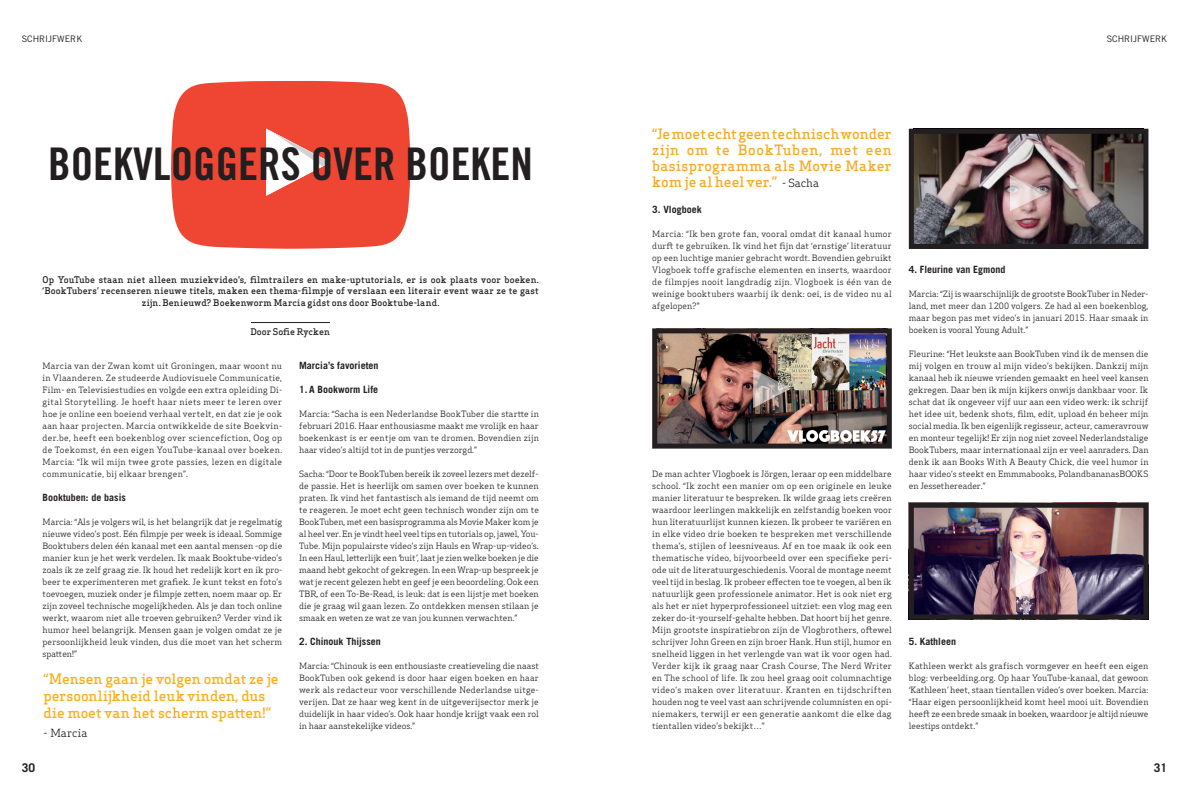
<style>
.page{position:relative;width:1191px;height:794px;background:#fff}
.page>*{position:absolute;margin:0;border:0;box-sizing:border-box;transform-origin:0 0}
.t1{font:45px "Trade Gothic LT Std Bd Cn 20";color:#231f20}
.t2{font:500 14px/16px "Apex Serif";letter-spacing:.02em;color:#f4ac26;text-align:justify}
.t3{font:500 14px/17px "Apex Serif";color:#faaf18}
.t4{font:700 12px "Trade Gothic LT Std";color:#231f20}
.t5{font:11px "Apex Serif";letter-spacing:.005em;color:#231f20}
.t6{font:700 10px "Trade Gothic LT Std";color:#231f20}
.t7{font:500 9px/11.5px "Apex Serif";letter-spacing:.015em;color:#231f20;text-align:center}
.t8{font:9px "Trade Gothic LT Std";color:#231f20}
.t9{font:8.5px/12px "Apex Serif";letter-spacing:.005em;color:#231f20;text-align:justify}
.s1{font-style:italic}
.s2{font-weight:400;font-size:11px;color:#231f20}
</style>
<div class="page">
<div style="left:171px;top:81px;width:239px;height:168px;background:#ef4633"></div>
<svg style="left:266px;top:129px;width:64px;height:67px"></svg>
<hr style="left:251px;top:322px;width:79px;height:1px;background:#231f20">
<img style="left:658px;top:334px;width:227px;height:108px">
<div style="left:652px;top:328px;width:239px;height:120px;border:5px solid #231f20"></div>
<svg style="left:753px;top:369px;width:38px;height:39px"></svg>
<img style="left:915px;top:135px;width:227px;height:108px">
<div style="left:909px;top:129px;width:239px;height:120px;border:5px solid #231f20"></div>
<svg style="left:1009px;top:175px;width:38px;height:36px"></svg>
<img style="left:915px;top:509px;width:227px;height:104px">
<div style="left:909px;top:503px;width:239px;height:116px;border:5px solid #231f20"></div>
<svg style="left:1009px;top:550px;width:38px;height:39px"></svg>
<p class="t8" style="left:22px;top:33px;width:62px">SCHRIJFWERK</p>
<p class="t8" style="left:1106px;top:33px;width:62px">SCHRIJFWERK</p>
<p class="t1" style="left:48px;top:137px;width:486px">BOEKVLOGGERS OVER BOEKEN</p>
<p class="t7" style="left:43px;top:274px;width:498px">Op YouTube staan niet alleen muziekvideo's, filmtrailers en make-uptutorials, er is ook plaats voor boeken. ‘BookTubers’ recenseren nieuwe titels, maken een thema-filmpje of verslaan een literair event waar ze te gast zijn. Benieuwd? Boekenworm Marcia gidst ons door Booktube-land.</p>
<p class="t7" style="left:250px;top:325px;width:81px">Door Sofie Rycken</p>
<p class="t9" style="left:43px;top:360px;width:241px">Marcia van der Zwan komt uit Groningen, maar woont nu in Vlaanderen. Ze studeerde Audiovisuele Communicatie, Film- en Televisiestudies en volgde een extra opleiding Di&shy;gital Storytelling. Je hoeft haar niets meer te leren over hoe je online een boeiend verhaal vertelt, en dat zie je ook aan haar projecten. Marcia ontwikkelde de site Boekvin&shy;der.be, heeft een boekenblog over sciencefiction, Oog op de Toekomst, én een eigen YouTube-kanaal over boeken.<br>Marcia: “Ik wil mijn twee grote passies, lezen en digitale communicatie, bij elkaar brengen”.</p>
<p class="t6" style="left:43px;top:491px;width:85px">Booktuben: de basis</p>
<p class="t9" style="left:43px;top:516px;width:241px">Marcia: “Als je volgers wil, is het belangrijk dat je regelmatig nieuwe video’s post. Eén filmpje per week is ideaal. Sommige Booktubers delen één kanaal met een aantal mensen -op die manier kun je het werk verdelen. Ik maak Booktube-video’s zoals ik ze zelf graag zie. Ik houd het redelijk kort en ik pro&shy;beer te experimenteren met grafiek. Je kunt tekst en foto’s toevoegen, muziek onder je filmpje zetten, noem maar op. Er zijn zoveel technische mogelijkheden. Als je dan toch online werkt, waarom niet alle troeven gebruiken? Verder vind ik humor heel belangrijk. Mensen gaan je volgen omdat ze je persoonlijkheid leuk vinden, dus die moet van het scherm spatten!”</p>
<p class="t3" style="left:43px;top:670px;width:237px">“Mensen gaan je volgen omdat ze je persoonlijkheid leuk vinden, dus die moet van het scherm spatten!”</p>
<p class="t5" style="left:43px;top:725px;width:45px">- Marcia</p>
<p class="t6" style="left:299px;top:359px;width:81px">Marcia’s favorieten</p>
<p class="t6" style="left:299px;top:383px;width:80px">1. A Bookworm Life</p>
<p class="t9" style="left:299px;top:408px;width:241px">Marcia: “Sacha is een Nederlandse BookTuber die startte in februari 2016. Haar enthousiasme maakt me vrolijk en haar boekenkast is er eentje om van te dromen. Bovendien zijn haar video’s altijd tot in de puntjes verzorgd.”</p>
<p class="t9" style="left:299px;top:468px;width:241px">Sacha: “Door te BookTuben bereik ik zoveel lezers met dezelf&shy;de passie. Het is heerlijk om samen over boeken te kunnen praten. Ik vind het fantastisch als iemand de tijd neemt om te reageren. Je moet echt geen technisch wonder zijn om te BookTuben, met een basisprogramma als Movie Maker kom je al heel ver. En je vindt heel veel tips en tutorials op, jawel, You-Tube. Mijn populairste video’s zijn Hauls en Wrap-up-video’s.<br>In een Haul, letterlijk een <span class="s1">‘</span>buit<span class="s1">’</span>, laat je zien welke boeken je die maand hebt gekocht of gekregen. In een Wrap-up bespreek je wat je recent gelezen hebt en geef je een beoordeling. Ook een TBR, of een To-Be-Read, is leuk: dat is een lijstje met boeken die je graag wil gaan lezen. Zo ontdekken mensen stilaan je smaak en weten ze wat ze van jou kunnen verwachten.”</p>
<p class="t6" style="left:299px;top:635px;width:83px">2. Chinouk Thijssen</p>
<p class="t9" style="left:299px;top:660px;width:241px">Marcia: “Chinouk is een enthousiaste creatieveling die naast BookTuben ook gekend is door haar eigen boeken en haar werk als redacteur voor verschillende Nederlandse uitge&shy;verijen. Dat ze haar weg kent in de uitgeverijsector merk je duidelijk in haar video’s. Ook haar hondje krijgt vaak een rol in haar aanstekelijke videos.”</p>
<p class="t2" style="left:652px;top:126px;width:241px">“Je moet echt geen technisch wonder zijn om te BookTuben, met een basisprogramma als Movie Maker kom je al heel ver.” <span class="s2">- Sacha</span></p>
<p class="t6" style="left:652px;top:203px;width:51px">3. Vlogboek</p>
<p class="t9" style="left:652px;top:228px;width:241px">Marcia: “Ik ben grote fan, vooral omdat dit kanaal humor durft te gebruiken. Ik vind het fijn dat ‘ernstige’ literatuur op een luchtige manier gebracht wordt. Bovendien gebruikt Vlogboek toffe grafische elementen en inserts, waardoor de filmpjes nooit langdradig zijn. Vlogboek is één van de weinige booktubers waarbij ik denk: oei, is de video nu al afgelopen?"</p>
<p class="t9" style="left:652px;top:468px;width:241px">De man achter Vlogboek is Jörgen, leraar op een middelbare school. “Ik zocht een manier om op een originele en leuke manier literatuur te bespreken. Ik wilde graag iets creëren waardoor leerlingen makkelijk en zelfstandig boeken voor hun literatuurlijst kunnen kiezen. Ik probeer te variëren en in elke video drie boeken te bespreken met verschillende thema’s, stijlen of leesniveaus. Af en toe maak ik ook een thematische video, bijvoorbeeld over een specifieke peri&shy;ode uit de literatuurgeschiedenis. Vooral de montage neemt veel tijd in beslag. Ik probeer effecten toe te voegen, al ben ik natuurlijk geen professionele animator. Het is ook niet erg als het er niet hyperprofessioneel uitziet: een vlog mag een zeker do-it-yourself-gehalte hebben. Dat hoort bij het genre.<br>Mijn grootste inspiratiebron zijn de Vlogbrothers, oftewel schrijver John Green en zijn broer Hank. Hun stijl, humor en snelheid liggen in het verlengde van wat ik voor ogen had.<br>Verder kijk ik graag naar Crash Course, The Nerd Writer en The school of life. Ik zou heel graag ooit columnachtige video’s maken over literatuur. Kranten en tijdschriften houden nog te veel vast aan schrijvende columnisten en opi&shy;niemakers, terwijl er een generatie aankomt die elke dag tientallen video’s bekijkt…”</p>
<p class="t6" style="left:909px;top:263px;width:98px">4. Fleurine van Egmond</p>
<p class="t9" style="left:909px;top:288px;width:241px">Marcia: “Zij is waarschijnlijk de grootste BookTuber in Neder&shy;land, met meer dan 1200 volgers. Ze had al een boekenblog, maar begon pas met video’s in januari 2015. Haar smaak in boeken is vooral Young Adult.”</p>
<p class="t9" style="left:909px;top:348px;width:241px">Fleurine: “Het leukste aan BookTuben vind ik de mensen die mij volgen en trouw al mijn video’s bekijken. Dankzij mijn kanaal heb ik nieuwe vrienden gemaakt en heel veel kansen gekregen. Daar ben ik mijn kijkers onwijs dankbaar voor. Ik schat dat ik ongeveer vijf uur aan een video werk: ik schrijf het idee uit, bedenk shots, film, edit, upload én beheer mijn social media. Ik ben eigenlijk regisseur, acteur, cameravrouw en monteur tegelijk! Er zijn nog niet zoveel Nederlandstalige BookTubers, maar internationaal zijn er veel aanraders. Dan denk ik aan Books With A Beauty Chick, die veel humor in haar video’s steekt en Emmmabooks, PolandbananasBOOKS en Jessethereader.”</p>
<p class="t6" style="left:909px;top:635px;width:49px">5. Kathleen</p>
<p class="t9" style="left:909px;top:660px;width:241px">Kathleen werkt als grafisch vormgever en heeft een eigen blog: verbeelding.org. Op haar YouTube-kanaal, dat gewoon <span class="s1">‘</span>Kathleen<span class="s1">’</span> heet, staan tientallen video’s over boeken. Marcia: “Haar eigen persoonlijkheid komt heel mooi uit. Bovendien heeft ze een brede smaak in boeken, waardoor je altijd nieuwe leestips ontdekt.”</p>
<p class="t4" style="left:22px;top:760px;width:15px">30</p>
<p class="t4" style="left:1153px;top:760px;width:15px">31</p>
</div>
